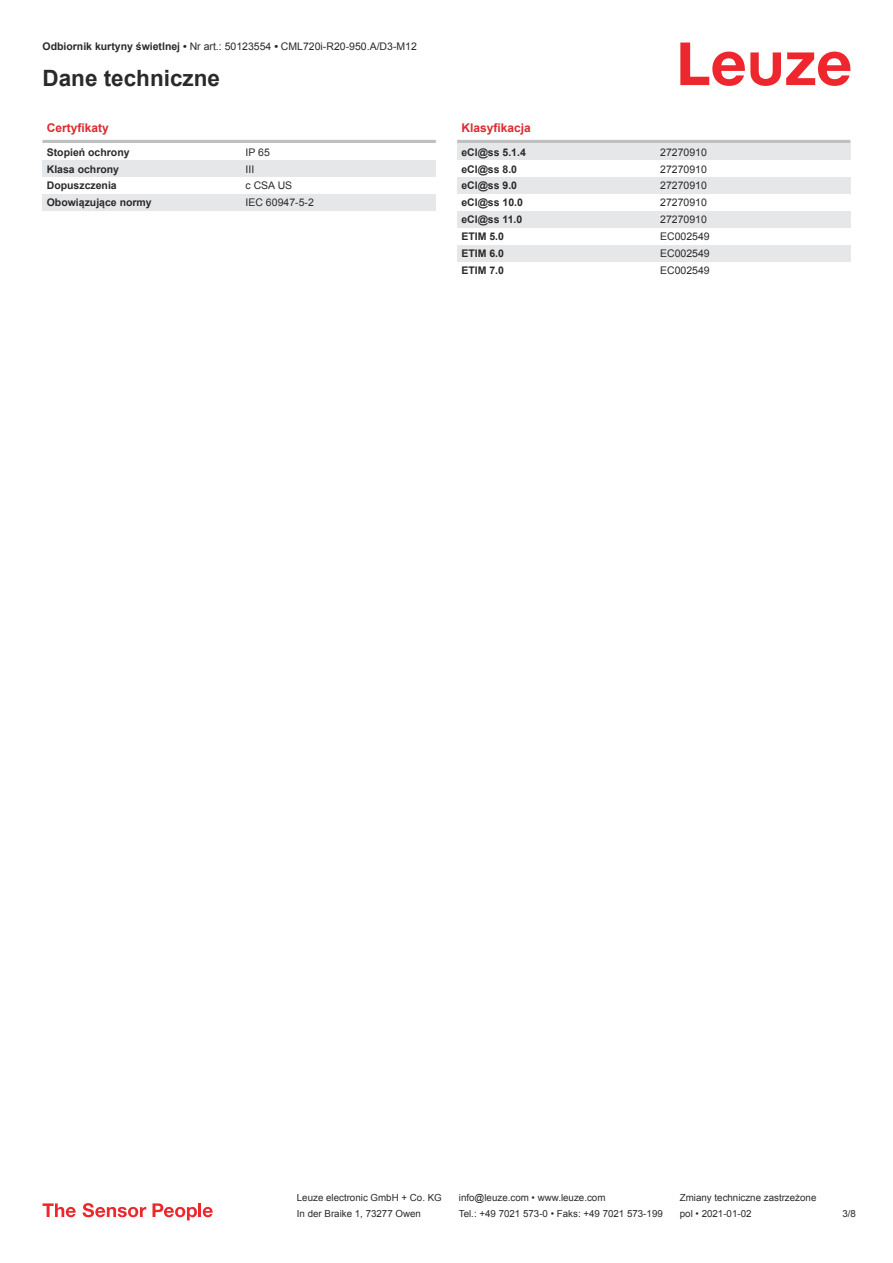
<style>
.page{position:relative;width:893px;height:1263px;background:#fff}
.page>*{position:absolute;margin:0;border:0;box-sizing:border-box;transform-origin:0 0}
.t1{font:700 22.5px "Arial";color:#2b292a}
.t2{font:700 12px "Arial";color:#db2a30}
.t3{font:10.5px "Arial";color:#2b292a}
.t4{font:700 10.5px "Arial";color:#2b292a}
.t5{font:9.75px "Arial";color:#2b292a}
.s1{font-weight:700}
</style>
<div class="page">
<svg style="left:680px;top:43px;width:170px;height:43px"></svg>
<hr style="left:43px;top:140px;width:393px;height:3px;background:#bdbfc1">
<div style="left:43px;top:160px;width:199px;height:17px;background:#e6e7e9"></div>
<div style="left:242px;top:160px;width:194px;height:17px;background:#e6e7e9"></div>
<div style="left:43px;top:194px;width:199px;height:17px;background:#e6e7e9"></div>
<div style="left:242px;top:194px;width:194px;height:17px;background:#e6e7e9"></div>
<hr style="left:457px;top:140px;width:393px;height:3px;background:#bdbfc1">
<div style="left:457px;top:143px;width:200px;height:17px;background:#e6e7e9"></div>
<div style="left:657px;top:143px;width:193px;height:17px;background:#e6e7e9"></div>
<div style="left:457px;top:177px;width:200px;height:17px;background:#e6e7e9"></div>
<div style="left:657px;top:177px;width:193px;height:17px;background:#e6e7e9"></div>
<div style="left:457px;top:211px;width:200px;height:17px;background:#e6e7e9"></div>
<div style="left:657px;top:211px;width:193px;height:17px;background:#e6e7e9"></div>
<div style="left:457px;top:245px;width:200px;height:17px;background:#e6e7e9"></div>
<div style="left:657px;top:245px;width:193px;height:17px;background:#e6e7e9"></div>
<svg style="left:43px;top:1203px;width:33px;height:14px"></svg>
<svg style="left:83px;top:1203px;width:63px;height:14px"></svg>
<svg style="left:153px;top:1203px;width:44px;height:17px"></svg>
<hr style="left:198px;top:1203px;width:3px;height:14px;background:#ed272d">
<svg style="left:203px;top:1207px;width:10px;height:10px"></svg>
<p class="t3" style="left:43px;top:43px;width:376px"><span class="s1">Odbiornik kurtyny świetlnej •</span> Nr art.: 50123554 <span class="s1">•</span> CML720i-R20-950.A/D3-M12</p>
<h1 class="t1" style="left:43px;top:70px;width:179px">Dane techniczne</h1>
<p class="t2" style="left:47px;top:123px;width:64px">Certyfikaty</p>
<p class="t4" style="left:47px;top:145px;width:84px">Stopień ochrony</p>
<p class="t3" style="left:246px;top:148px;width:26px">IP 65</p>
<p class="t4" style="left:47px;top:161px;width:74px">Klasa ochrony</p>
<p class="t3" style="left:246px;top:165px;width:10px">III</p>
<p class="t4" style="left:47px;top:182px;width:72px">Dopuszczenia</p>
<p class="t3" style="left:246px;top:179px;width:48px">c CSA US</p>
<p class="t4" style="left:47px;top:195px;width:107px">Obowiązujące normy</p>
<p class="t3" style="left:246px;top:199px;width:70px">IEC 60947-5-2</p>
<p class="t2" style="left:461px;top:120px;width:71px">Klasyfikacja</p>
<p class="t4" style="left:461px;top:145px;width:66px">eCl@ss 5.1.4</p>
<p class="t3" style="left:660px;top:148px;width:48px">27270910</p>
<p class="t4" style="left:461px;top:161px;width:57px">eCl@ss 8.0</p>
<p class="t3" style="left:660px;top:165px;width:48px">27270910</p>
<p class="t4" style="left:461px;top:178px;width:57px">eCl@ss 9.0</p>
<p class="t3" style="left:660px;top:182px;width:48px">27270910</p>
<p class="t4" style="left:461px;top:195px;width:63px">eCl@ss 10.0</p>
<p class="t3" style="left:660px;top:199px;width:48px">27270910</p>
<p class="t4" style="left:461px;top:212px;width:63px">eCl@ss 11.0</p>
<p class="t3" style="left:660px;top:216px;width:48px">27270910</p>
<p class="t4" style="left:461px;top:229px;width:44px">ETIM 5.0</p>
<p class="t3" style="left:660px;top:233px;width:51px">EC002549</p>
<p class="t4" style="left:461px;top:246px;width:44px">ETIM 6.0</p>
<p class="t3" style="left:660px;top:249px;width:51px">EC002549</p>
<p class="t4" style="left:461px;top:263px;width:44px">ETIM 7.0</p>
<p class="t3" style="left:660px;top:266px;width:51px">EC002549</p>
<p class="t5" style="left:297px;top:1191px;width:146px">Leuze electronic GmbH + Co. KG</p>
<p class="t5" style="left:459px;top:1191px;width:148px">info@leuze.com • www.leuze.com</p>
<p class="t5" style="left:680px;top:1191px;width:138px">Zmiany techniczne zastrzeżone</p>
<p class="t5" style="left:297px;top:1207px;width:126px">In der Braike 1, 73277 Owen</p>
<p class="t5" style="left:459px;top:1207px;width:205px">Tel.: +49 7021 573-0 • Faks: +49 7021 573-199</p>
<p class="t5" style="left:680px;top:1207px;width:73px">pol • 2021-01-02</p>
<p class="t5" style="left:842px;top:1210px;width:15px">3 /8</p>
</div>
